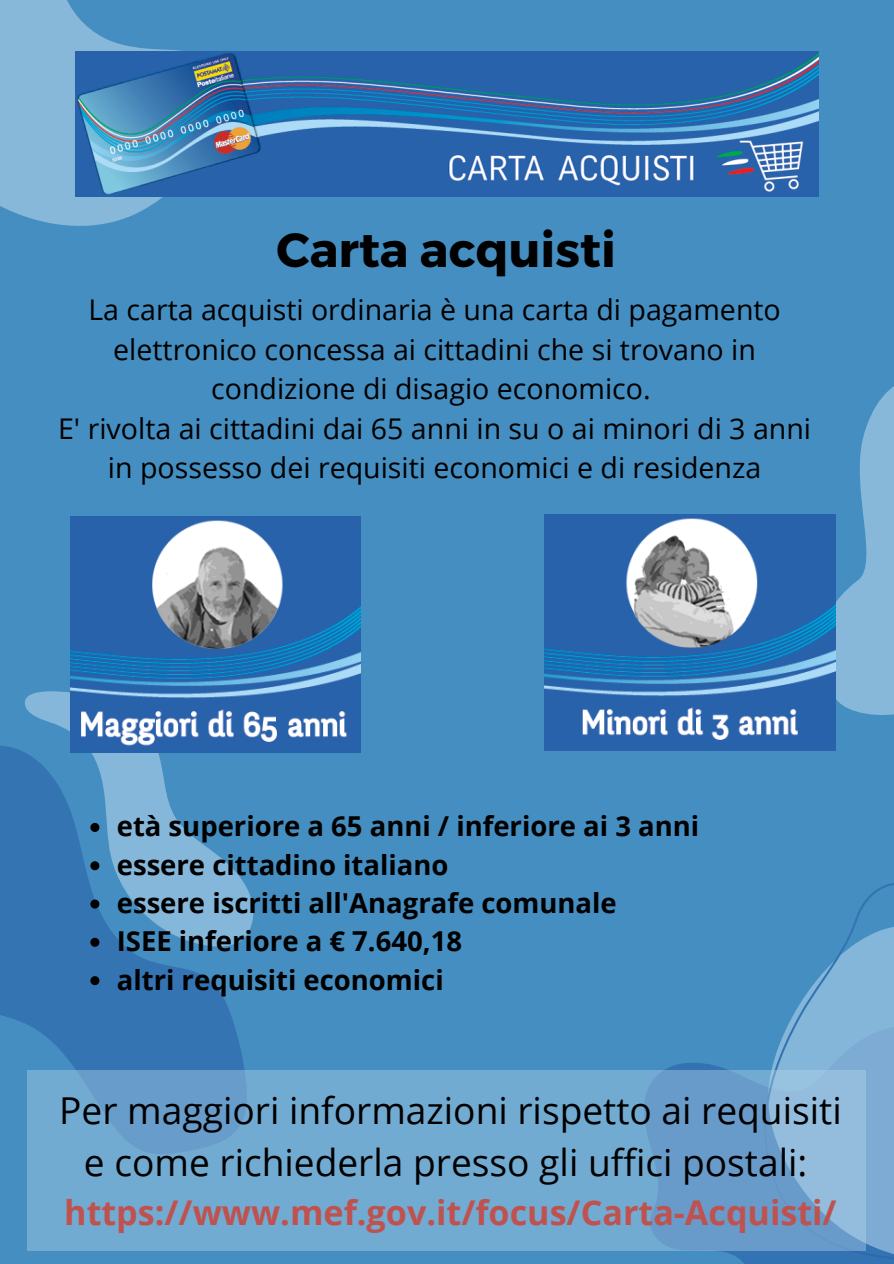
<style>
.page{position:relative;width:894px;height:1264px;background:#fff}
.page>*{position:absolute;margin:0;border:0;box-sizing:border-box;transform-origin:0 0}
.t1{font:700 48px "Montserrat";color:#000}
.t2{font:37.05px/51.8px "Open Sans";color:#000;text-align:center}
.t3{font:700 34.05px "Open Sans";color:#bf524f}
.t4{font:28.5px/39.5px "Open Sans";color:#000;text-align:center}
.t5{font:700 27.45px/38.2px "Open Sans";color:#000}
</style>
<div class="page">
<div style="left:0;top:0;width:893px;height:1263px;background:#458ec1"></div>
<svg style="left:0;top:0;width:261px;height:226px;fill:#87b8da"></svg>
<img style="left:76px;top:52px;width:742px;height:144px">
<svg style="left:642px;top:1063px;width:251px;height:200px"></svg>
<svg style="left:835px;top:387px;width:58px;height:328px"></svg>
<svg style="left:0;top:745px;width:245px;height:325px;fill:#3474b3"></svg>
<svg style="left:24px;top:691px;width:229px;height:256px"></svg>
<img style="left:70px;top:517px;width:291px;height:235px">
<img style="left:544px;top:514px;width:291px;height:236px">
<svg style="left:763px;top:883px;width:130px;height:377px"></svg>
<svg style="left:27px;top:1070px;width:837px;height:180px;fill:#72abd2"></svg>
<svg style="left:90px;top:823px;width:9px;height:9px"></svg>
<svg style="left:90px;top:861px;width:9px;height:9px"></svg>
<svg style="left:90px;top:899px;width:9px;height:9px"></svg>
<svg style="left:90px;top:937px;width:9px;height:9px"></svg>
<svg style="left:90px;top:976px;width:9px;height:9px"></svg>
<h1 class="t1" style="left:276px;top:219px;width:341px">Carta acquisti</h1>
<p class="t4" style="left:58px;top:289px;width:754px">La carta acquisti ordinaria è una carta di pagamento elettronico concessa ai cittadini che si trovano in condizione di disagio economico.<br>E' rivolta ai cittadini dai 65 anni in su o ai minori di 3 anni in possesso dei requisiti economici e di residenza</p>
<p class="t5" style="left:117px;top:806px;width:583px">età superiore a 65 anni / inferiore ai 3 anni essere cittadino italiano<br>essere iscritti all'Anagrafe comunale<br>ISEE inferiore a € 7.640,18<br>altri requisiti economici</p>
<h2 class="t2" style="left:59px;top:1083px;width:783px">Per maggiori informazioni rispetto ai requisiti e come richiederla presso gli uffici postali:</h2>
<p class="t3" style="left:64px;top:1188px;width:773px">https://www.mef.gov.it/focus/Carta-Acquisti/</p>
</div>
